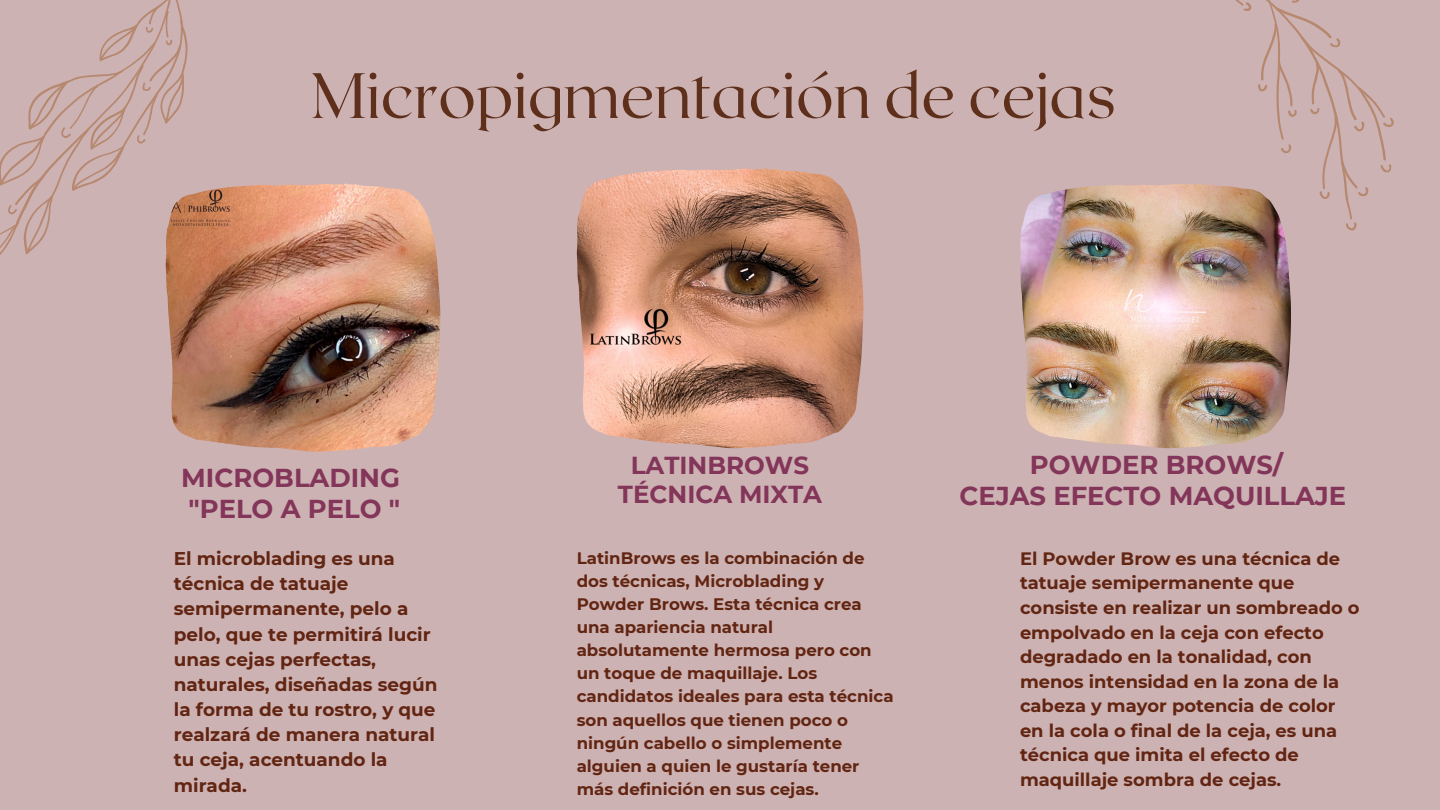
<style>
.page{position:relative;width:1440px;height:810px;background:#cdb2b3}
.page>*{position:absolute;margin:0;border:0;box-sizing:border-box;transform-origin:0 0}
.t1{font:300 63.9px "Roxborough CF";color:#5e301c}
.t2{font:700 25.9px "Montserrat";color:#833659}
.t3{font:700 24.5px "Montserrat";color:#833659}
.t4{font:700 18.4px/25.2px "Montserrat";color:#622512}
.t5{font:700 17.9px/24.6px "Montserrat";color:#622512}
.t6{font:700 16.6px/23.1px "Montserrat";color:#622512}
</style>
<div class="page">
<svg style="left:0;top:0;width:188px;height:269px"></svg>
<svg style="left:1346px;top:222px;width:11px;height:9px"></svg>
<svg style="left:1235px;top:0;width:159px;height:200px"></svg>
<img style="left:166px;top:183px;width:274px;height:269px">
<img style="left:577px;top:168px;width:286px;height:280px">
<img style="left:1020px;top:183px;width:271px;height:265px">
<p class="t1" style="left:311px;top:54px;width:806px">Micropigmentación de cejas</p>
<p class="t2" style="left:181px;top:462px;width:220px">MICROBLADING</p>
<p class="t2" style="left:188px;top:493px;width:213px">"PELO A PELO "</p>
<p class="t3" style="left:631px;top:450px;width:180px">LATINBROWS</p>
<p class="t3" style="left:618px;top:480px;width:206px">TÉCNICA MIXTA</p>
<p class="t2" style="left:1030px;top:449px;width:255px">POWDER BROWS/</p>
<p class="t2" style="left:959px;top:480px;width:388px">CEJAS EFECTO MAQUILLAJE</p>
<p class="t4" style="left:174px;top:546px;width:265px">El microblading es una técnica de tatuaje semipermanente, pelo a pelo, que te permitirá lucir unas cejas perfectas, naturales, diseñadas según la forma de tu rostro, y que realzará de manera natural tu ceja, acentuando la mirada.</p>
<p class="t6" style="left:577px;top:546px;width:318px">LatinBrows es la combinación de dos técnicas, Microblading y<br>Powder Brows. Esta técnica crea una apariencia natural absolutamente hermosa pero con un toque de maquillaje. Los candidatos ideales para esta técnica son aquellos que tienen poco o ningún cabello o simplemente alguien a quien le gustaría tener más definición en sus cejas.</p>
<p class="t5" style="left:1020px;top:546px;width:341px">El Powder Brow es una técnica de tatuaje semipermanente que consiste en realizar un sombreado o empolvado en la ceja con efecto degradado en la tonalidad, con menos intensidad en la zona de la cabeza y mayor potencia de color en la cola o final de la ceja, es una técnica que imita el efecto de maquillaje sombra de cejas.</p>
</div>
